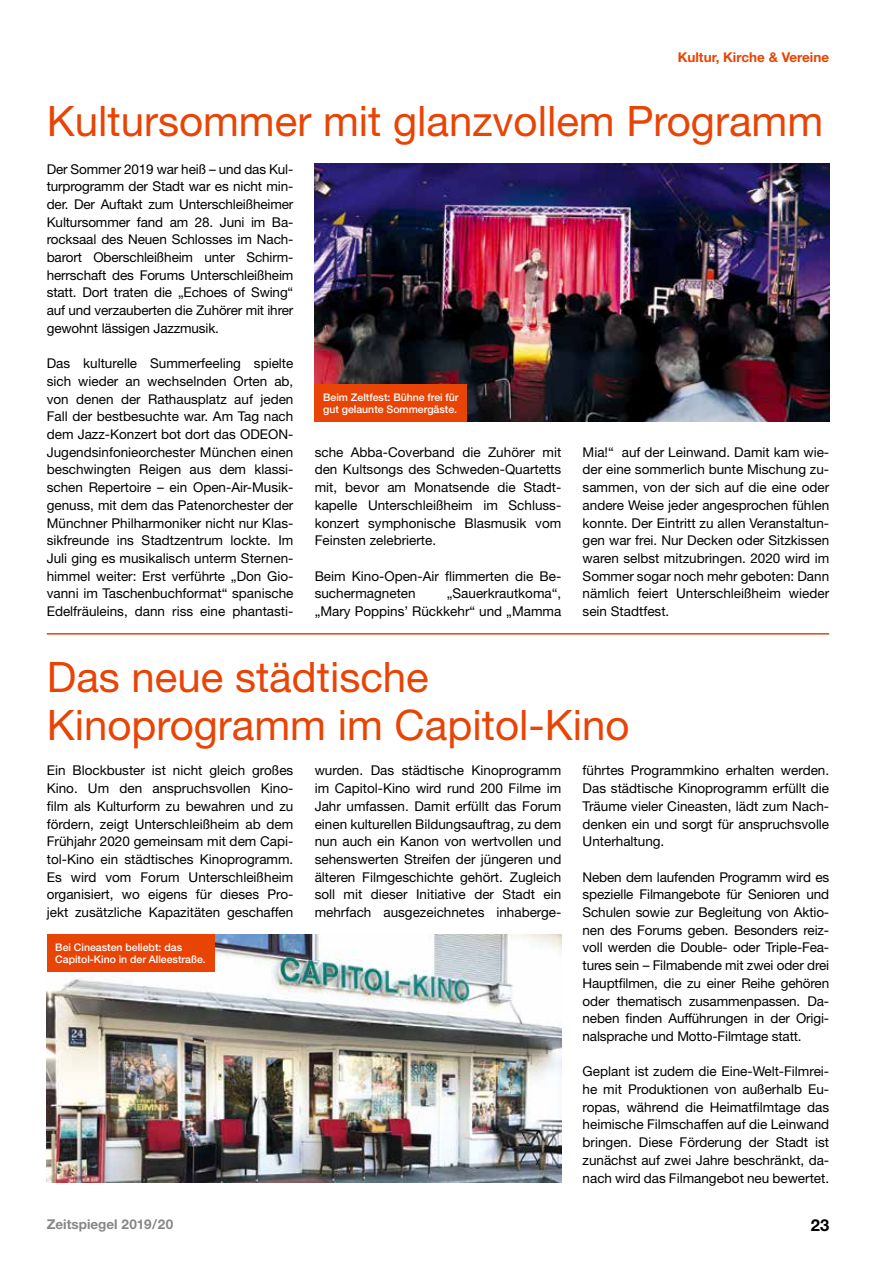
<style>
.page{position:relative;width:893px;height:1263px;background:#fff}
.page>*{position:absolute;margin:0;border:0;box-sizing:border-box;transform-origin:0 0}
.t1{font:42px/48px "Helvetica Neue";color:#e84406}
.t2{font:700 16.5px "Helvetica Neue";color:#000}
.t3{font:13.5px/17.7px "Helvetica Neue";color:#000;text-align:justify}
.t4{font:700 13.5px "Helvetica Neue";color:#e84406}
.t5{font:700 13.5px "Helvetica Neue";color:#868786}
.t6{font:500 10.5px/12px "Helvetica Neue";color:#fff}
</style>
<div class="page">
<hr style="left:47px;top:633px;width:782px;height:1px;background:#e84406">
<img style="left:315px;top:164px;width:514px;height:257px">
<img style="left:47px;top:935px;width:514px;height:247px">
<div style="left:47px;top:935px;width:167px;height:37px;background:#e84406"></div>
<div style="left:315px;top:384px;width:152px;height:37px;background:#e84406"></div>
<p class="t4" style="left:678px;top:48px;width:153px">Kultur, Kirche &amp; Vereine</p>
<h1 class="t1" style="left:47px;top:96px;width:778px">Kultursommer mit glanzvollem Programm</h1>
<p class="t3" style="left:47px;top:160px;width:248px">Der Sommer 2019 war heiß – und das Kul&shy;turprogramm der Stadt war es nicht min&shy;der. Der Auftakt zum Unterschleißheimer Kultursommer fand am 28. Juni im Ba&shy;rocksaal des Neuen Schlosses im Nach&shy;barort Oberschleißheim unter Schirm&shy;herrschaft des Forums Unterschleißheim statt. Dort traten die „Echoes of Swing“ auf und verzauberten die Zuhörer mit ihrer gewohnt lässigen Jazzmusik.</p>
<p class="t3" style="left:47px;top:354px;width:248px">Das kulturelle Summerfeeling spielte sich wieder an wechselnden Orten ab, von denen der Rathausplatz auf jeden Fall der bestbesuchte war. Am Tag nach dem Jazz-Konzert bot dort das ODEON-Jugendsinfonieorchester München einen beschwingten Reigen aus dem klassi&shy;schen Repertoire – ein Open-Air-Musik&shy;genuss, mit dem das Patenorchester der Münchner Philharmoniker nicht nur Klas&shy;sikfreunde ins Stadtzentrum lockte. Im Juli ging es musikalisch unterm Sternen&shy;himmel weiter: Erst verführte „Don Gio&shy;vanni im Taschenbuchformat“ spanische Edelfräuleins, dann riss eine phantasti-</p>
<p class="t6" style="left:323px;top:391px;width:137px">Beim Zeltfest: Bühne frei für gut gelaunte Sommergäste.</p>
<p class="t3" style="left:315px;top:443px;width:248px">sche Abba-Coverband die Zuhörer mit den Kultsongs des Schweden-Quartetts mit, bevor am Monatsende die Stadt&shy;kapelle Unterschleißheim im Schluss&shy;konzert symphonische Blasmusik vom Feinsten zelebrierte.</p>
<p class="t3" style="left:315px;top:567px;width:248px">Beim Kino-Open-Air flimmerten die Be&shy;suchermagneten</p>
<p class="t3" style="left:315px;top:584px;width:248px;text-align:right">„Sauerkrautkoma“,<br>„Mary Poppins’ Rückkehr“ und „Mamma</p>
<p class="t3" style="left:583px;top:443px;width:248px">Mia!“ auf der Leinwand. Damit kam wie&shy;der eine sommerlich bunte Mischung zu&shy;sammen, von der sich auf die eine oder andere Weise jeder angesprochen fühlen konnte. Der Eintritt zu allen Veranstaltun&shy;gen war frei. Nur Decken oder Sitzkissen waren selbst mitzubringen. 2020 wird im Sommer sogar noch mehr geboten: Dann nämlich feiert Unterschleißheim wieder sein Stadtfest.</p>
<h1 class="t1" style="left:47px;top:652px;width:584px">Das neue städtische<br>Kinoprogramm im Capitol-Kino</h1>
<p class="t3" style="left:47px;top:762px;width:248px;text-align:left">Ein Blockbuster ist nicht gleich großes Kino. Um den anspruchsvollen Kino&shy;film als Kulturform zu bewahren und zu fördern, zeigt Unterschleißheim ab dem Frühjahr 2020 gemeinsam mit dem Capi&shy;tol-Kino ein städtisches Kinoprogramm.<br>Es wird vom Forum Unterschleißheim organisiert, wo eigens für dieses Pro&shy;jekt zusätzliche Kapazitäten geschaffen</p>
<p class="t3" style="left:315px;top:761px;width:248px">wurden. Das städtische Kinoprogramm im Capitol-Kino wird rund 200 Filme im Jahr umfassen. Damit erfüllt das Forum einen kulturellen Bildungsauftrag, zu dem nun auch ein Kanon von wertvollen und sehenswerten Streifen der jüngeren und älteren Filmgeschichte gehört. Zugleich soll mit dieser Initiative der Stadt ein mehrfach ausgezeichnetes inhaberge-</p>
<p class="t3" style="left:583px;top:761px;width:248px;text-align:left">führtes Programmkino erhalten werden.<br>Das städtische Kinoprogramm erfüllt die Träume vieler Cineasten, lädt zum Nach&shy;denken ein und sorgt für anspruchsvolle Unterhaltung.</p>
<p class="t3" style="left:583px;top:868px;width:248px">Neben dem laufenden Programm wird es spezielle Filmangebote für Senioren und Schulen sowie zur Begleitung von Aktio&shy;nen des Forums geben. Besonders reiz&shy;voll werden die Double- oder Triple-Fea&shy;tures sein – Filmabende mit zwei oder drei Hauptfilmen, die zu einer Reihe gehören oder thematisch zusammenpassen. Da&shy;neben finden Aufführungen in der Origi&shy;nalsprache und Motto-Filmtage statt.</p>
<p class="t3" style="left:583px;top:1062px;width:248px">Geplant ist zudem die Eine-Welt-Filmrei&shy;he mit Produktionen von außerhalb Eu&shy;ropas, während die Heimatfilmtage das heimische Filmschaffen auf die Leinwand bringen. Diese Förderung der Stadt ist zunächst auf zwei Jahre beschränkt, da&shy;nach wird das Filmangebot neu bewertet.</p>
<p class="t6" style="left:55px;top:941px;width:152px">Bei Cineasten beliebt: das<br>Capitol-Kino in der Alleestraße.</p>
<p class="t5" style="left:47px;top:1215px;width:128px">Zeitspiegel 2019/20</p>
<p class="t2" style="left:811px;top:1215px;width:20px">23</p>
</div>
